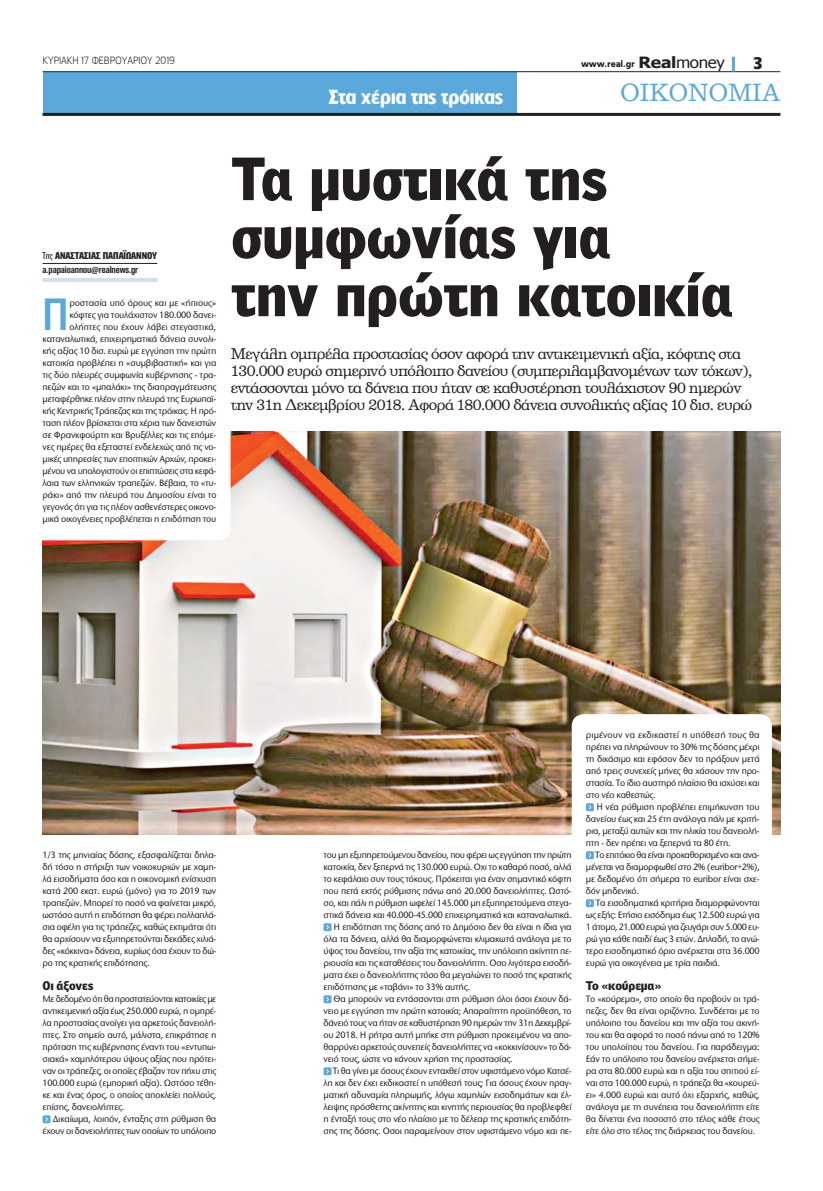
<style>
.page{position:relative;width:823px;height:1191px;background:#fff}
.page>*{position:absolute;margin:0;border:0;box-sizing:border-box;transform-origin:0 0}
.t1{font:900 58px/58px "PF Bell Gothic Text";letter-spacing:-.01em;color:#231f20;scale:.96 1}
.t2{font:500 42px "PF Lounge";color:#5ba8dc;scale:.95 1}
.t3{font:24px "PF Clarendon";color:#5ba8dc;scale:.96 1}
.t4{font:700 19px "PF Lounge";color:#fff}
.t5{font:700 16px "PF Lounge";color:#231f20}
.t6{font:15px/17px "PF Clarendon";letter-spacing:-.035em;color:#231f20}
.t7{font:900 12px "PF Bell Gothic Text";letter-spacing:-.015em;color:#231f20}
.t8{font:700 10px "PF Akzidenz Text Cond";letter-spacing:-.01em;color:#231f20}
.t9{font:300 10px "PF Lounge";letter-spacing:-.005em;color:#231f20;scale:.96 1}
.t10{font:900 10px "PF Akzidenz Text Cond";letter-spacing:-.01em;color:#231f20}
.t11{font:500 9.6px/12px "Stone Sans ITC Hel";letter-spacing:-.025em;color:#231f20;text-align:justify;scale:.96 1}
.t12{font:900 9px "PF Catalog";letter-spacing:-.02em;color:#231f20;scale:.96 1}
.s1{font-family:"Tahoma";font-weight:700;font-size:15.5px}
.s2{font-family:"Tahoma";font-weight:400;font-size:15.5px}
.s3{font-weight:400}
</style>
<div class="page">
<div style="left:43px;top:72px;width:473px;height:41px;background:#5ba8dc"></div>
<hr style="left:43px;top:71px;width:737px;height:1px;background:#231f20">
<hr style="left:43px;top:113px;width:737px;height:3px;background:#231f20">
<hr style="left:731px;top:57px;width:3px;height:14px;background:#5ba8dc">
<img style="left:43px;top:431px;width:737px;height:403px">
<div style="left:571px;top:714px;width:200px;height:156px;background:#fff;border-radius:12px"></div>
<div style="left:30px;top:414px;width:200px;height:126px;background:#fff;border-radius:12px"></div>
<svg style="left:585px;top:803px;width:8px;height:8px"></svg>
<svg style="left:585px;top:851px;width:8px;height:8px"></svg>
<svg style="left:585px;top:899px;width:8px;height:8px"></svg>
<hr style="left:43px;top:263px;width:114px;height:1px;background:#231f20">
<hr style="left:43px;top:278px;width:114px;height:4px;background:#d4e0e7">
<svg style="left:43px;top:1115px;width:8px;height:8px"></svg>
<svg style="left:323px;top:923px;width:8px;height:8px"></svg>
<svg style="left:323px;top:995px;width:8px;height:8px"></svg>
<svg style="left:323px;top:1067px;width:8px;height:8px"></svg>
<p class="t9" style="left:43px;top:55px;width:139px">ΚΥΡΙΑΚΗ 17 ΦΕΒΡΟΥΑΡΙΟΥ 2019</p>
<p class="t12" style="left:580px;top:59px;width:151px">www.real.gr <span class="s1">Real</span><span class="s2">money</span></p>
<h3 class="t5" style="left:752px;top:54px;width:11px">3</h3>
<h3 class="t4" style="left:329px;top:86px;width:176px">Στα χέρια της τρόικας</h3>
<h3 class="t3" style="left:620px;top:80px;width:168px">OIKONOMIA</h3>
<p class="t10" style="left:43px;top:250px;width:116px"><span class="s3">Της</span> ΑΝΑΣΤΑΣΙΑΣ ΠΑΠΑΪΩΑΝΝΟΥ</p>
<h2 class="t2" style="left:43px;top:291px;width:29px">Π</h2>
<p class="t8" style="left:43px;top:264px;width:97px">a.papaioannou@realnews.gr</p>
<p class="t11" style="left:43px;top:297px;width:182px;text-align:right">ροστασία υπό όρους και με «ήπιους» κόφτες για τουλάχιστον 180.000 δανει&shy;ολήπτες που έχουν λάβει στεγαστικά, καταναλωτικά, επιχειρηματικά δάνεια συνολι&shy;κής αξίας 10 δισ. ευρώ με εγγύηση την πρώτη κατοικία προβλέπει η «συμβιβαστική» και για τις δύο πλευρές συμφωνία κυβέρνησης - τρα&shy;πεζών και το «μπαλάκι» της διαπραγμάτευσης μεταφέρθηκε πλέον στην πλευρά της Ευρωπαϊ&shy;κής Κεντρικής Τράπεζας και της τρόικας. Η πρό&shy;ταση πλέον βρίσκεται στα χέρια των δανειστών σε Φρανκφούρτη και Βρυξέλλες και τις επόμε&shy;νες ημέρες θα εξεταστεί ενδελεχώς από τις νο&shy;μικές υπηρεσίες των εποπτικών Αρχών, προκει&shy;μένου να υπολογιστούν οι επιπτώσεις στα κεφά&shy;λαια των ελληνικών τραπεζών. Βέβαια, το «τυ&shy;ράκι» από την πλευρά του Δημοσίου είναι το γεγονός ότι για τις πλέον ασθενέστερες οικονο&shy;μικά οικογένειες προβλέπεται η επιδότηση του</p>
<h1 class="t1" style="left:231px;top:148px;width:524px">Τα μυστικά της συμφωνίας για<br>την πρώτη κατοικία</h1>
<p class="t6" style="left:231px;top:345px;width:522px">Μεγάλη ομπρέλα προστασίας όσον αφορά την αντικειμενική αξία, κόφτης στα 130.000 ευρώ σημερινό υπόλοιπο δανείου (συμπεριλαμβανομένων των τόκων), εντάσσονται μόνο τα δάνεια που ήταν σε καθυστέρηση τουλάχιστον 90 ημερών την 31η Δεκεμβρίου 2018. Αφορά 180.000 δάνεια συνολικής αξίας 10 δισ. ευρώ</p>
<p class="t11" style="left:43px;top:849px;width:182px">1/3 της μηνιαίας δόσης, εξασφαλίζεται δηλα&shy;δή τόσο η στήριξη των νοικοκυριών με χαμη&shy;λά εισοδήματα όσο και η οικονομική ενίσχυση κατά 200 εκατ. ευρώ (μόνο) για το 2019 των τραπεζών. Μπορεί το ποσό να φαίνεται μικρό, ωστόσο αυτή η επιδότηση θα φέρει πολλαπλά&shy;σια οφέλη για τις τράπεζες, καθώς εκτιμάται ότι θα αρχίσουν να εξυπηρετούνται δεκάδες χιλιά&shy;δες «κόκκινα» δάνεια, κυρίως όσα έχουν το δώ&shy;ρο της κρατικής επιδότησης.</p>
<p class="t7" style="left:43px;top:978px;width:52px">Οι άξονες</p>
<p class="t11" style="left:43px;top:993px;width:182px">Με δεδομένο ότι θα προστατεύονται κατοικίες με αντικειμενική αξία έως 250.000 ευρώ, η ομπρέ&shy;λα προστασίας ανοίγει για αρκετούς δανειολή&shy;πτες. Στο σημείο αυτό, μάλιστα, επικράτησε η πρόταση της κυβέρνησης έναντι του «εντυπω&shy;σιακά» χαμηλότερου ύψους αξίας που πρότει&shy;ναν οι τράπεζες, οι οποίες έβαζαν τον πήχυ στις 100.000 ευρώ (εμπορική αξία). Ωστόσο τέθη&shy;κε και ένας όρος, ο οποίος αποκλείει πολλούς, επίσης, δανειολήπτες.</p>
<p class="t11" style="left:43px;top:1113px;width:182px;text-align:right">Δικαίωμα, λοιπόν, ένταξης στη ρύθμιση θα έχουν οι δανειολήπτες των οποίων το υπόλοιπο</p>
<p class="t11" style="left:323px;top:849px;width:260px">του μη εξυπηρετούμενου δανείου, που φέρει ως εγγύηση την πρώτη</p>
<p class="t11" style="left:323px;top:861px;width:260px">κατοικία, δεν ξεπερνά τις 130.000 ευρώ. Οχι το καθαρό ποσό, αλλά</p>
<p class="t11" style="left:323px;top:873px;width:260px">το κεφάλαιο συν τους τόκους. Πρόκειται για έναν σημαντικό κόφτη</p>
<p class="t11" style="left:323px;top:885px;width:260px">που πετά εκτός ρύθμισης πάνω από 20.000 δανειολήπτες. Ωστό-</p>
<p class="t11" style="left:323px;top:897px;width:260px">σο, και πάλι η ρύθμιση ωφελεί 145.000 μη εξυπηρετούμενα στεγα-</p>
<p class="t11" style="left:323px;top:909px;width:260px">στικά δάνεια και 40.000-45.000 επιχειρηματικά και καταναλωτικά.</p>
<p class="t11" style="left:333px;top:921px;width:249px">Η επιδότηση της δόσης από το Δημόσιο δεν θα είναι η ίδια για</p>
<p class="t11" style="left:323px;top:933px;width:260px">όλα τα δάνεια, αλλά θα διαμορφώνεται κλιμακωτά ανάλογα με το</p>
<p class="t11" style="left:323px;top:945px;width:260px">ύψος του δανείου, την αξία της κατοικίας, την υπόλοιπη ακίνητη πε-</p>
<p class="t11" style="left:323px;top:957px;width:260px">ριουσία και τις καταθέσεις του δανειολήπτη. Οσο λιγότερα εισοδή-</p>
<p class="t11" style="left:323px;top:969px;width:260px">ματα έχει ο δανειολήπτης τόσο θα μεγαλώνει το ποσό της κρατικής</p>
<p class="t11" style="left:323px;top:981px;width:154px">επιδότησης με «ταβάνι» το 33% αυτής.</p>
<p class="t11" style="left:333px;top:993px;width:249px">Θα μπορούν να εντάσσονται στη ρύθμιση όλοι όσοι έχουν δά-</p>
<p class="t11" style="left:323px;top:1005px;width:260px">νειο με εγγύηση την πρώτη κατοικία; Απαραίτητη προϋπόθεση, το</p>
<p class="t11" style="left:323px;top:1017px;width:260px">δάνειό τους να ήταν σε καθυστέρηση 90 ημερών την 31η Δεκεμβρί-</p>
<p class="t11" style="left:323px;top:1029px;width:260px">ου 2018. Η ρήτρα αυτή μπήκε στη ρύθμιση προκειμένου να απο-</p>
<p class="t11" style="left:323px;top:1041px;width:260px">θαρρύνει αρκετούς συνεπείς δανειολήπτες να «κοκκινίσουν» το δά-</p>
<p class="t11" style="left:323px;top:1053px;width:198px">νειό τους, ώστε να κάνουν χρήση της προστασίας.</p>
<p class="t11" style="left:333px;top:1065px;width:250px">Τι θα γίνει με όσους έχουν ενταχθεί στον υφιστάμενο νόμο Κατσέ-</p>
<p class="t11" style="left:323px;top:1077px;width:260px">λη και δεν έχει εκδικαστεί η υπόθεσή τους; Για όσους έχουν πραγ-</p>
<p class="t11" style="left:323px;top:1089px;width:260px">ματική αδυναμία πληρωμής, λόγω χαμηλών εισοδημάτων και έλ-</p>
<p class="t11" style="left:323px;top:1101px;width:260px">λειψης πρόσθετης ακίνητης και κινητής περιουσίας θα προβλεφθεί</p>
<p class="t11" style="left:323px;top:1113px;width:260px">η ένταξή τους στο νέο πλαίσιο με το δέλεαρ της κρατικής επιδότη-</p>
<p class="t11" style="left:323px;top:1125px;width:260px">σης της δόσης. Οσοι παραμείνουν στον υφιστάμενο νόμο και πε-</p>
<p class="t11" style="left:585px;top:729px;width:182px">ριμένουν να εκδικαστεί η υπόθεσή τους θα πρέπει να πληρώνουν το 30% της δόσης μέχρι τη δικάσιμο και εφόσον δεν το πράξουν μετά από τρεις συνεχείς μήνες θα χάσουν την προ&shy;στασία. Το ίδιο αυστηρό πλαίσιο θα ισχύσει και στο νέο καθεστώς.</p>
<p class="t11" style="left:585px;top:801px;width:182px;text-indent:10px">Η νέα ρύθμιση προβλέπει επιμήκυνση του δανείου έως και 25 έτη ανάλογα πάλι με κριτή&shy;ρια, μεταξύ αυτών και την ηλικία του δανειολή&shy;πτη - δεν πρέπει να ξεπερνά τα 80 έτη.</p>
<p class="t11" style="left:585px;top:849px;width:182px;text-indent:9px">Το επιτόκιο θα είναι προκαθορισμένο και ανα&shy;μένεται να διαμορφωθεί στο 2% (euribor+2%), με δεδομένο ότι σήμερα το euribor είναι σχε&shy;δόν μηδενικό.</p>
<p class="t11" style="left:585px;top:897px;width:182px;text-indent:10px">Τα εισοδηματικά κριτήρια διαμορφώνονται ως εξής: Ετήσιο εισόδημα έως 12.500 ευρώ για 1 άτομο, 21.000 ευρώ για ζευγάρι συν 5.000 ευ&shy;ρώ για κάθε παιδί έως 3 ετών. Δηλαδή, το ανώ&shy;τερο εισοδηματικό όριο ανέρχεται στα 36.000 ευρώ για οικογένεια με τρία παιδιά.</p>
<p class="t7" style="left:585px;top:978px;width:77px">Το «κούρεμα»</p>
<p class="t11" style="left:585px;top:993px;width:182px">Το «κούρεμα», στο οποίο θα προβούν οι τρά&shy;πεζες, δεν θα είναι οριζόντιο. Συνδέεται με το υπόλοιπο του δανείου και την αξία του ακινή&shy;του και θα αφορά το ποσό πάνω από το 120% του υπολοίπου του δανείου. Για παράδειγμα:<br>Εάν το υπόλοιπο του δανείου ανέρχεται σήμε&shy;ρα στα 80.000 ευρώ και η αξία του σπιτιού εί&shy;ναι στα 100.000 ευρώ, η τράπεζα θα «κουρεύ&shy;ει» 4.000 ευρώ και αυτό όχι εξαρχής, καθώς, ανάλογα με τη συνέπεια του δανειολήπτη είτε θα δίνεται ένα ποσοστό στο τέλος κάθε έτους είτε όλο στο τέλος της διάρκειας του δανείου.</p>
</div>
